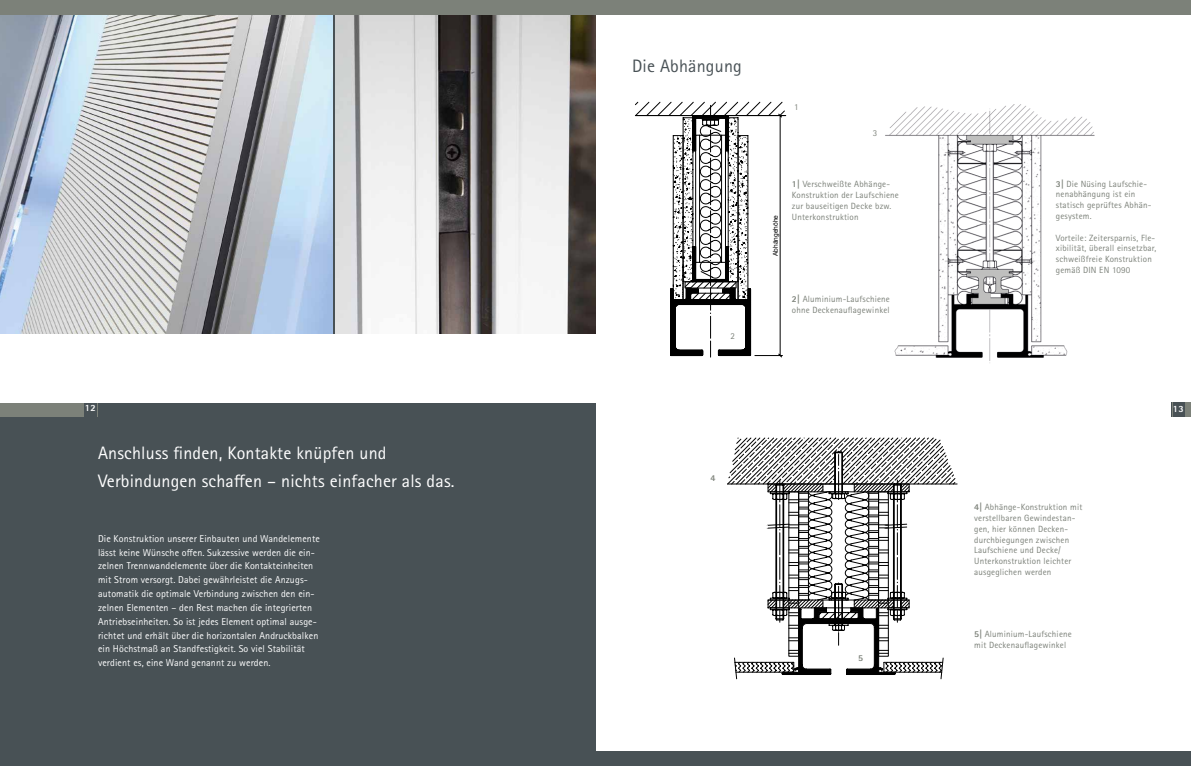
<style>
.page{position:relative;width:1191px;height:766px;background:#fff}
.page>*{position:absolute;margin:0;border:0;box-sizing:border-box;transform-origin:0 0}
.t1{font:18px/27.6px "Rotis Sans Serif Pro";letter-spacing:.01em;color:#fff}
.t2{font:18px "Rotis Sans Serif Pro";letter-spacing:.01em;color:#485155}
.t3{font:10px/13.8px "Rotis Sans Serif Pro";letter-spacing:.01em;color:#fff}
.t4{font:800 9.5px "Rotis Sans Serif Pro";color:#fff}
.t5{font:9px/10.8px "Rotis Sans Serif Pro";letter-spacing:.02em;color:#7c8179}
.t6{font:800 9px "Rotis Sans Serif Pro";color:#7c8179}
.t7{font:6.6px "Arial";color:#000}
.s1{font-weight:800}
</style>
<div class="page">
<svg style="left:727px;top:437px;width:228px;height:242px"></svg>
<hr style="left:727px;top:483px;width:230px;height:1px;background:#000">
<div style="left:580px;top:751px;width:611px;height:14px;background:#485155"></div>
<hr style="left:624px;top:92px;width:174px;height:1px;background:#000">
<hr style="left:624px;top:92px;width:1px;height:285px;background:#000">
<hr style="left:844px;top:92px;width:1px;height:285px;background:#000">
<hr style="left:624px;top:509px;width:174px;height:1px;background:#000">
<svg style="left:635px;top:102px;width:150px;height:255px"></svg>
<img style="left:885px;top:104px;width:210px;height:259px">
<div style="left:0;top:14px;width:595px;height:751px;background:#485155"></div>
<div style="left:0;top:402px;width:83px;height:14px;background:#7c8179"></div>
<svg style="left:97px;top:402px;width:1px;height:14px"></svg>
<img style="left:0;top:14px;width:332px;height:319px">
<img style="left:336px;top:14px;width:259px;height:319px">
<div style="left:1171px;top:402px;width:20px;height:14px;background:#485155"></div>
<div style="left:1185px;top:402px;width:6px;height:14px;background:#7c8179"></div>
<div style="left:0;top:0;width:1191px;height:14px;background:#7c8179"></div>
<div style="left:0;top:333px;width:595px;height:69px;background:#fff"></div>
<p class="t4" style="left:85px;top:402px;width:12px">12</p>
<h1 class="t1" style="left:98px;top:439px;width:358px">Anschluss finden, Kontakte knüpfen und<br>Verbindungen schaffen – nichts einfacher als das.</h1>
<p class="t3" style="left:98px;top:531px;width:223px">Die Konstruktion unserer Einbauten und Wandelemente lässt keine Wünsche offen. Sukzessive werden die ein&shy;zelnen Trennwandelemente über die Kontakteinheiten mit Strom versorgt. Dabei gewährleistet die Anzugs&shy;automatik die optimale Verbindung zwischen den ein&shy;zelnen Elementen – den Rest machen die integrierten Antriebseinheiten. So ist jedes Element optimal ausge&shy;richtet und erhält über die horizontalen Andruckbalken ein Höchstmaß an Standfestigkeit. So viel Stabilität verdient es, eine Wand genannt zu werden.</p>
<h1 class="t2" style="left:632px;top:56px;width:111px">Die Abhängung</h1>
<p class="t5" style="left:730px;top:330px;width:6px">2</p>
<p class="t5" style="left:794px;top:102px;width:6px">1</p>
<p class="t5" style="left:873px;top:127px;width:6px">3</p>
<p class="t7" style="left:771px;top:256px;width:43px;rotate:-90deg">Abhängehöhe</p>
<p class="t5" style="left:792px;top:179px;width:108px"><span class="s1">1|</span> Verschweißte Abhänge-<br>Konstruktion der Laufschiene zur bauseitigen Decke bzw.<br>Unterkonstruktion</p>
<p class="t5" style="left:792px;top:294px;width:99px"><span class="s1">2|</span> Aluminium-Laufschiene ohne Deckenauflagewinkel</p>
<p class="t6" style="left:710px;top:472px;width:7px">4</p>
<p class="t6" style="left:858px;top:651px;width:7px">5</p>
<p class="t5" style="left:1055px;top:178px;width:97px"><span class="s1">3|</span> Die Nüsing Laufschie&shy;nenabhängung ist ein statisch geprüftes Abhän&shy;gesystem.</p>
<p class="t5" style="left:1055px;top:232px;width:102px">Vorteile: Zeitersparnis, Fle&shy;xibilität, überall einsetzbar, schweißfreie Konstruktion gemäß DIN EN 1090</p>
<p class="t5" style="left:974px;top:501px;width:110px"><span class="s1">4|</span> Abhänge-Konstruktion mit verstellbaren Gewindestan&shy;gen, hier können Decken&shy;durchbiegungen zwischen<br>Laufschiene und Decke/<br>Unterkonstruktion leichter ausgeglichen werden</p>
<p class="t5" style="left:974px;top:628px;width:99px"><span class="s1">5|</span> Aluminium-Laufschiene mit Deckenauflagewinkel</p>
<p class="t4" style="left:1172px;top:402px;width:12px">13</p>
</div>
